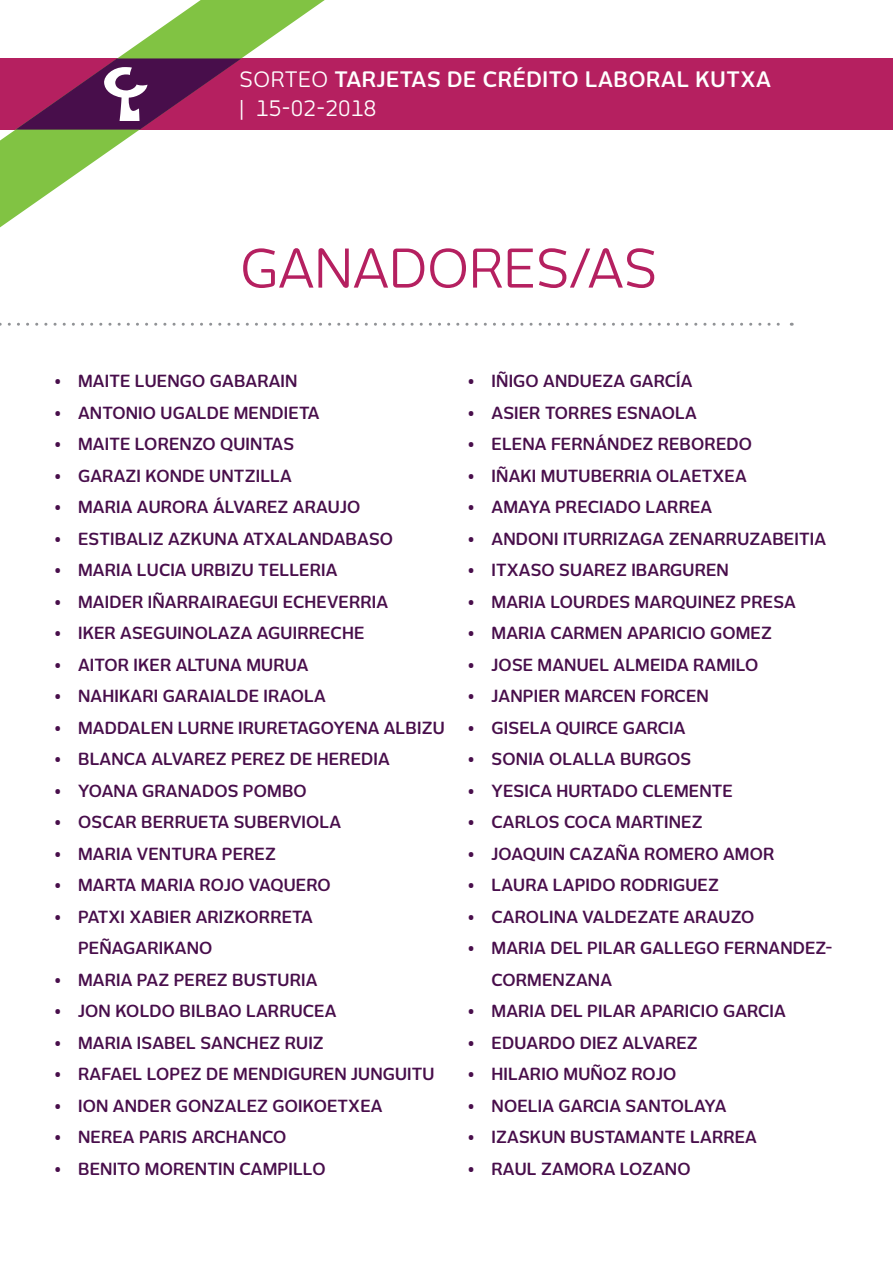
<style>
.page{position:relative;width:893px;height:1263px;background:#fff}
.page>*{position:absolute;margin:0;border:0;box-sizing:border-box;transform-origin:0 0}
.t1{font:52.5px "New June";color:#b52060}
.t2{font:600 21px/28.8px "New June";letter-spacing:.03em;color:#fff}
.t3{font:600 16.5px/31.5px "New June";letter-spacing:.01em;color:#480e4b}
.s1{font-weight:400}
</style>
<div class="page">
<div style="left:0;top:58px;width:893px;height:72px;background:#b52060"></div>
<svg style="left:0;top:0;width:325px;height:227px"></svg>
<svg style="left:16px;top:58px;width:225px;height:72px"></svg>
<svg style="left:0;top:323px;width:792px;height:3px"></svg>
<p class="t2" style="left:239px;top:65px;width:533px"><span class="s1">SORTEO</span> TARJETAS DE CRÉDITO LABORAL KUTXA <span class="s1">| 15-02-2018</span></p>
<h1 class="t1" style="left:240px;top:238px;width:418px">GANADORES/AS</h1>
<p class="t3" style="left:54px;top:365px;width:245px">• MAITE LUENGO GABARAIN</p>
<p class="t3" style="left:54px;top:397px;width:267px">• ANTONIO UGALDE MENDIETA</p>
<p class="t3" style="left:54px;top:428px;width:241px">• MAITE LORENZO QUINTAS</p>
<p class="t3" style="left:54px;top:460px;width:239px">• GARAZI KONDE UNTZILLA</p>
<p class="t3" style="left:54px;top:491px;width:308px">• MARIA AURORA ÁLVAREZ ARAUJO</p>
<p class="t3" style="left:54px;top:523px;width:340px">• ESTIBALIZ AZKUNA ATXALANDABASO</p>
<p class="t3" style="left:54px;top:554px;width:285px">• MARIA LUCIA URBIZU TELLERIA</p>
<p class="t3" style="left:54px;top:586px;width:335px">• MAIDER IÑARRAIRAEGUI ECHEVERRIA</p>
<p class="t3" style="left:54px;top:617px;width:312px">• IKER ASEGUINOLAZA AGUIRRECHE</p>
<p class="t3" style="left:54px;top:649px;width:256px">• AITOR IKER ALTUNA MURUA</p>
<p class="t3" style="left:54px;top:680px;width:273px">• NAHIKARI GARAIALDE IRAOLA</p>
<p class="t3" style="left:54px;top:712px;width:392px">• MADDALEN LURNE IRURETAGOYENA ALBIZU</p>
<p class="t3" style="left:54px;top:743px;width:337px">• BLANCA ALVAREZ PEREZ DE HEREDIA</p>
<p class="t3" style="left:54px;top:775px;width:254px">• YOANA GRANADOS POMBO</p>
<p class="t3" style="left:54px;top:806px;width:288px">• OSCAR BERRUETA SUBERVIOLA</p>
<p class="t3" style="left:54px;top:838px;width:223px">• MARIA VENTURA PEREZ</p>
<p class="t3" style="left:54px;top:869px;width:278px">• MARTA MARIA ROJO VAQUERO</p>
<p class="t3" style="left:78px;top:901px;width:236px;text-indent:-24px">• PATXI XABIER ARIZKORRETA<br>PEÑAGARIKANO</p>
<p class="t3" style="left:54px;top:964px;width:265px">• MARIA PAZ PEREZ BUSTURIA</p>
<p class="t3" style="left:54px;top:995px;width:284px">• JON KOLDO BILBAO LARRUCEA</p>
<p class="t3" style="left:54px;top:1027px;width:271px">• MARIA ISABEL SANCHEZ RUIZ</p>
<p class="t3" style="left:54px;top:1058px;width:382px">• RAFAEL LOPEZ DE MENDIGUREN JUNGUITU</p>
<p class="t3" style="left:54px;top:1090px;width:330px">• ION ANDER GONZALEZ GOIKOETXEA</p>
<p class="t3" style="left:54px;top:1121px;width:234px">• NEREA PARIS ARCHANCO</p>
<p class="t3" style="left:54px;top:1153px;width:273px">• BENITO MORENTIN CAMPILLO</p>
<p class="t3" style="left:468px;top:365px;width:226px">• IÑIGO ANDUEZA GARCÍA</p>
<p class="t3" style="left:468px;top:397px;width:231px">• ASIER TORRES ESNAOLA</p>
<p class="t3" style="left:468px;top:428px;width:286px">• ELENA FERNÁNDEZ REBOREDO</p>
<p class="t3" style="left:468px;top:460px;width:281px">• IÑAKI MUTUBERRIA OLAETXEA</p>
<p class="t3" style="left:468px;top:491px;width:246px">• AMAYA PRECIADO LARREA</p>
<p class="t3" style="left:468px;top:523px;width:360px">• ANDONI ITURRIZAGA ZENARRUZABEITIA</p>
<p class="t3" style="left:468px;top:554px;width:263px">• ITXASO SUAREZ IBARGUREN</p>
<p class="t3" style="left:468px;top:586px;width:330px">• MARIA LOURDES MARQUINEZ PRESA</p>
<p class="t3" style="left:468px;top:617px;width:306px">• MARIA CARMEN APARICIO GOMEZ</p>
<p class="t3" style="left:468px;top:649px;width:292px">• JOSE MANUEL ALMEIDA RAMILO</p>
<p class="t3" style="left:468px;top:680px;width:243px">• JANPIER MARCEN FORCEN</p>
<p class="t3" style="left:468px;top:712px;width:219px">• GISELA QUIRCE GARCIA</p>
<p class="t3" style="left:468px;top:743px;width:225px">• SONIA OLALLA BURGOS</p>
<p class="t3" style="left:468px;top:775px;width:267px">• YESICA HURTADO CLEMENTE</p>
<p class="t3" style="left:468px;top:806px;width:236px">• CARLOS COCA MARTINEZ</p>
<p class="t3" style="left:468px;top:838px;width:308px">• JOAQUIN CAZAÑA ROMERO AMOR</p>
<p class="t3" style="left:468px;top:869px;width:253px">• LAURA LAPIDO RODRIGUEZ</p>
<p class="t3" style="left:468px;top:901px;width:288px">• CAROLINA VALDEZATE ARAUZO</p>
<p class="t3" style="left:492px;top:932px;width:342px;text-indent:-24px">• MARIA DEL PILAR GALLEGO FERNANDEZ-<br>CORMENZANA</p>
<p class="t3" style="left:468px;top:995px;width:320px">• MARIA DEL PILAR APARICIO GARCIA</p>
<p class="t3" style="left:468px;top:1027px;width:232px">• EDUARDO DIEZ ALVAREZ</p>
<p class="t3" style="left:468px;top:1058px;width:210px">• HILARIO MUÑOZ ROJO</p>
<p class="t3" style="left:468px;top:1090px;width:260px">• NOELIA GARCIA SANTOLAYA</p>
<p class="t3" style="left:468px;top:1121px;width:291px">• IZASKUN BUSTAMANTE LARREA</p>
<p class="t3" style="left:468px;top:1153px;width:225px">• RAUL ZAMORA LOZANO</p>
</div>
